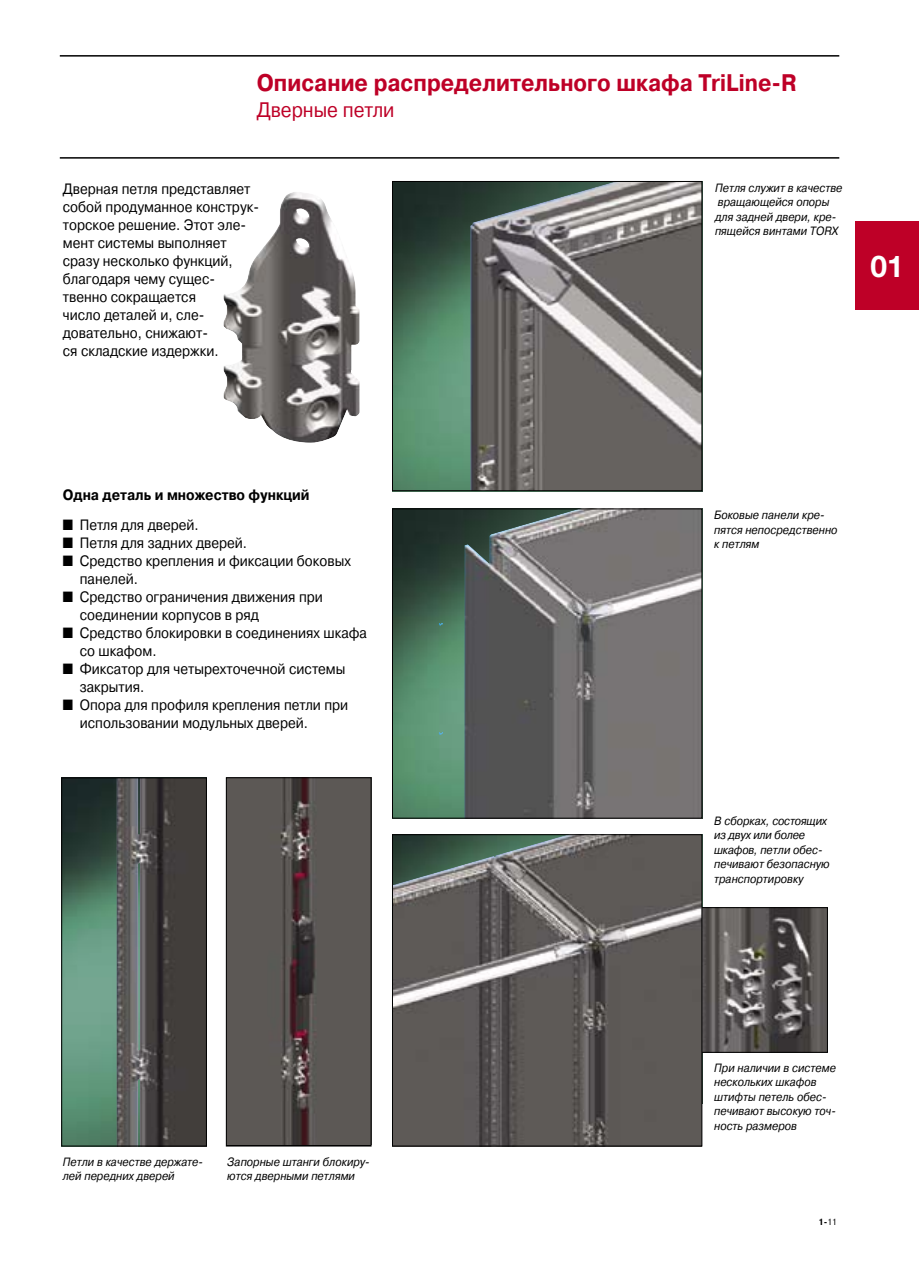
<style>
.page{position:relative;width:919px;height:1263px;background:#fff}
.page>*{position:absolute;margin:0;border:0;box-sizing:border-box;transform-origin:0 0}
.t1{font:700 30px "Helvetica Neue";color:#fff}
.t2{font:700 24px "Pragmatica C";color:#be0027;scale:.9 1}
.t3{font:21px "Pragmatica C";color:#be0027;scale:.9 1}
.t4{font:15px/18px "Pragmatica C";color:#000;scale:.9 1}
.t5{font:700 15px "Pragmatica C";color:#000;scale:.9 1}
.t6{font:italic 12px/14.4px "Pragmatica C";color:#000;scale:.9 1}
.t7{font:700 9px "Pragmatica C";color:#000;scale:.9 1}
.s1{font-weight:400}
</style>
<div class="page">
<hr style="left:60px;top:55px;width:779px;height:2px;background:#000">
<hr style="left:60px;top:157px;width:779px;height:2px;background:#000">
<img style="left:394px;top:510px;width:70px;height:306px">
<img style="left:394px;top:836px;width:306px;height:123px">
<img style="left:394px;top:183px;width:76px;height:306px">
<img style="left:63px;top:779px;width:53px;height:365px">
<img style="left:228px;top:779px;width:141px;height:365px">
<div style="left:226px;top:777px;width:145px;height:369px;border:1px solid #000"></div>
<img style="left:116px;top:779px;width:89px;height:365px">
<div style="left:61px;top:777px;width:146px;height:369px;border:1px solid #000"></div>
<img style="left:684px;top:909px;width:141px;height:142px">
<div style="left:682px;top:907px;width:145px;height:146px;border:1px solid #000"></div>
<img style="left:223px;top:192px;width:137px;height:251px">
<img style="left:470px;top:183px;width:230px;height:306px">
<div style="left:392px;top:181px;width:310px;height:310px;border:1px solid #000"></div>
<img style="left:464px;top:510px;width:236px;height:306px">
<div style="left:392px;top:508px;width:310px;height:310px;border:1px solid #000"></div>
<img style="left:394px;top:959px;width:306px;height:185px">
<div style="left:392px;top:834px;width:310px;height:312px;border:1px solid #000"></div>
<div style="left:855px;top:221px;width:63px;height:89px;background:#be0027"></div>
<p class="t2" style="left:257px;top:70px;width:601px">Описание распределительного шкафа TriLine-R</p>
<p class="t3" style="left:257px;top:98px;width:154px">Дверные петли</p>
<p class="t4" style="left:63px;top:180px;width:219px">Дверная петля представляет собой продуманное конструк&shy;торское решение. Этот эле&shy;мент системы выполняет сразу несколько функций, благодаря чему сущес&shy;твенно сокращается<br>число деталей и, сле&shy;довательно, снижают-<br>ся складские издержки.</p>
<p class="t6" style="left:715px;top:181px;width:143px">Петля служит в качестве вращающейся опоры для задней двери, кре&shy;пящейся винтами TORX</p>
<p class="t1" style="left:870px;top:248px;width:35px">01</p>
<p class="t5" style="left:63px;top:487px;width:276px">Одна деталь и множество функций</p>
<p class="t4" style="left:63px;top:516px;width:153px">■ Петля для дверей.</p>
<p class="t4" style="left:63px;top:534px;width:206px">■ Петля для задних дверей.</p>
<p class="t4" style="left:80px;top:552px;width:302px;text-indent:-17px">■ Средство крепления и фиксации боковых панелей.</p>
<p class="t4" style="left:80px;top:588px;width:271px;text-indent:-17px">■ Средство ограничения движения при соединении корпусов в ряд</p>
<p class="t4" style="left:80px;top:624px;width:321px;text-indent:-17px">■ Средство блокировки в соединениях шкафа со шкафом.</p>
<p class="t4" style="left:80px;top:660px;width:297px;text-indent:-17px">■ Фиксатор для четырехточечной системы закрытия.</p>
<p class="t4" style="left:80px;top:696px;width:300px;text-indent:-17px">■ Опора для профиля крепления петли при использовании модульных дверей.</p>
<p class="t6" style="left:714px;top:508px;width:139px">Боковые панели кре&shy;пятся непосредственно к петлям</p>
<p class="t6" style="left:714px;top:814px;width:130px">В сборках, состоящих из двух или более шкафов, петли обес&shy;печивают безопасную транспортировку</p>
<p class="t6" style="left:63px;top:1154px;width:157px">Петли в качестве держате&shy;лей передних дверей</p>
<p class="t6" style="left:227px;top:1154px;width:160px">Запорные штанги блокиру&shy;ются дверными петлями</p>
<p class="t6" style="left:714px;top:1061px;width:137px">При наличии в системе нескольких шкафов штифты петель обес&shy;печивают высокую точ&shy;ность размеров</p>
<p class="t7" style="left:818px;top:1216px;width:22px">1-<span class="s1">11</span></p>
</div>
